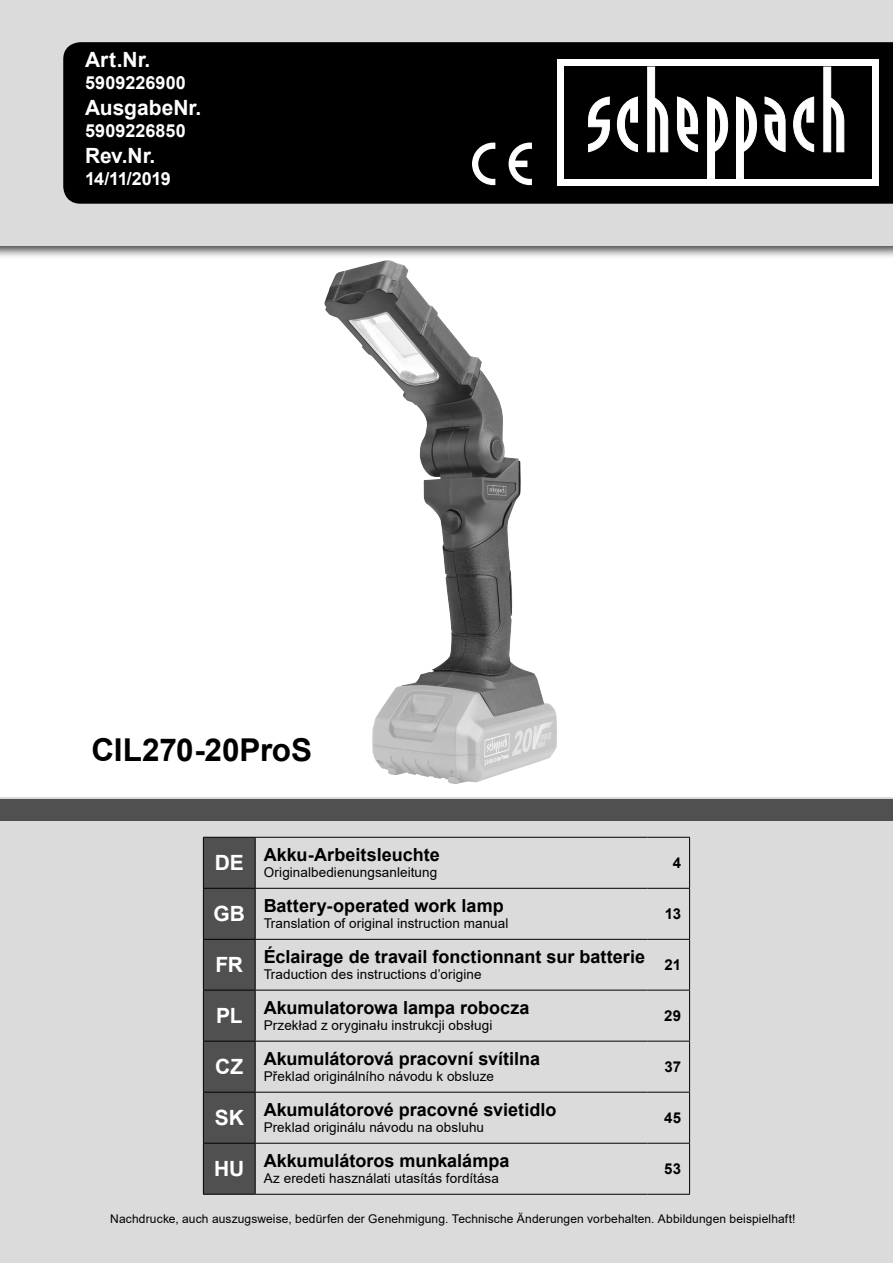
<style>
.page{position:relative;width:893px;height:1263px;background:#fff}
.page>*{position:absolute;margin:0;border:0;box-sizing:border-box;transform-origin:0 0}
.t1{font:700 31.5px "Arial";letter-spacing:-.005em;color:#000}
.t2{font:700 21px "Arial";color:#fff}
.t3{font:700 18px "Arial";color:#000}
.t4{font:700 18px "Arial";letter-spacing:.005em;color:#fff}
.t5{font:700 15px "Arial";letter-spacing:.005em;color:#000}
.t6{font:13.5px "Arial";letter-spacing:.005em;color:#000}
.t7{font:12px "Arial";letter-spacing:.01em;color:#000}
</style>
<div class="page">
<div style="left:0;top:0;width:893px;height:260px;background:#000;opacity:.75"></div>
<div style="left:0;top:0;width:893px;height:246px;background:#dbdbdb"></div>
<div style="left:63px;top:42px;width:830px;height:162px;background:#000"></div>
<div style="left:0;top:797px;width:893px;height:466px;background:#dbdbdb"></div>
<div style="left:0;top:799px;width:893px;height:21px;background:#505050"></div>
<svg style="left:472px;top:143px;width:23px;height:42px"></svg>
<svg style="left:509px;top:143px;width:23px;height:42px"></svg>
<div style="left:557px;top:60px;width:322px;height:126px;background:#fff"></div>
<div style="left:564px;top:67px;width:308px;height:112px;background:#000"></div>
<svg style="left:588px;top:97px;width:22px;height:55px"></svg>
<svg style="left:617px;top:96px;width:21px;height:56px"></svg>
<svg style="left:647px;top:67px;width:21px;height:85px"></svg>
<svg style="left:677px;top:96px;width:21px;height:56px"></svg>
<svg style="left:765px;top:96px;width:21px;height:56px"></svg>
<svg style="left:793px;top:96px;width:21px;height:56px"></svg>
<svg style="left:707px;top:96px;width:21px;height:83px"></svg>
<svg style="left:736px;top:96px;width:21px;height:83px"></svg>
<svg style="left:823px;top:67px;width:21px;height:85px"></svg>
<div style="left:204px;top:838px;width:51px;height:356px;background:#505050"></div>
<hr style="left:203px;top:837px;width:52px;height:1px;background:#000">
<hr style="left:203px;top:838px;width:1px;height:50px;background:#000">
<hr style="left:255px;top:837px;width:392px;height:1px;background:#000">
<hr style="left:255px;top:838px;width:1px;height:50px;background:#000">
<hr style="left:647px;top:837px;width:43px;height:1px;background:#000">
<hr style="left:689px;top:838px;width:1px;height:50px;background:#000">
<hr style="left:203px;top:888px;width:52px;height:1px;background:#000">
<hr style="left:203px;top:889px;width:1px;height:50px;background:#000">
<hr style="left:255px;top:888px;width:392px;height:1px;background:#000">
<hr style="left:255px;top:889px;width:1px;height:50px;background:#000">
<hr style="left:647px;top:888px;width:43px;height:1px;background:#000">
<hr style="left:689px;top:889px;width:1px;height:50px;background:#000">
<hr style="left:203px;top:939px;width:52px;height:1px;background:#000">
<hr style="left:203px;top:940px;width:1px;height:50px;background:#000">
<hr style="left:255px;top:939px;width:392px;height:1px;background:#000">
<hr style="left:255px;top:940px;width:1px;height:50px;background:#000">
<hr style="left:647px;top:939px;width:43px;height:1px;background:#000">
<hr style="left:689px;top:940px;width:1px;height:50px;background:#000">
<hr style="left:203px;top:990px;width:52px;height:1px;background:#000">
<hr style="left:203px;top:990px;width:1px;height:51px;background:#000">
<hr style="left:255px;top:990px;width:392px;height:1px;background:#000">
<hr style="left:255px;top:990px;width:1px;height:51px;background:#000">
<hr style="left:647px;top:990px;width:43px;height:1px;background:#000">
<hr style="left:689px;top:990px;width:1px;height:51px;background:#000">
<hr style="left:203px;top:1041px;width:52px;height:1px;background:#000">
<hr style="left:203px;top:1041px;width:1px;height:51px;background:#000">
<hr style="left:255px;top:1041px;width:392px;height:1px;background:#000">
<hr style="left:255px;top:1041px;width:1px;height:51px;background:#000">
<hr style="left:647px;top:1041px;width:43px;height:1px;background:#000">
<hr style="left:689px;top:1041px;width:1px;height:51px;background:#000">
<hr style="left:203px;top:1092px;width:52px;height:1px;background:#000">
<hr style="left:203px;top:1092px;width:1px;height:51px;background:#000">
<hr style="left:255px;top:1092px;width:392px;height:1px;background:#000">
<hr style="left:255px;top:1092px;width:1px;height:51px;background:#000">
<hr style="left:647px;top:1092px;width:43px;height:1px;background:#000">
<hr style="left:689px;top:1092px;width:1px;height:51px;background:#000">
<hr style="left:203px;top:1143px;width:52px;height:1px;background:#000">
<hr style="left:203px;top:1143px;width:1px;height:51px;background:#000">
<hr style="left:255px;top:1143px;width:392px;height:1px;background:#000">
<hr style="left:255px;top:1143px;width:1px;height:51px;background:#000">
<hr style="left:647px;top:1143px;width:43px;height:1px;background:#000">
<hr style="left:689px;top:1143px;width:1px;height:51px;background:#000">
<hr style="left:203px;top:1194px;width:52px;height:1px;background:#000">
<hr style="left:255px;top:1194px;width:392px;height:1px;background:#000">
<hr style="left:647px;top:1194px;width:43px;height:1px;background:#000">
<img style="left:324px;top:260px;width:233px;height:524px">
<p class="t2" style="left:85px;top:44px;width:67px">Art.Nr.</p>
<p class="t4" style="left:85px;top:70px;width:102px">5909226900</p>
<p class="t2" style="left:85px;top:92px;width:118px">AusgabeNr.</p>
<p class="t4" style="left:85px;top:118px;width:102px">5909226850</p>
<p class="t2" style="left:85px;top:140px;width:72px">Rev.Nr.</p>
<p class="t4" style="left:85px;top:166px;width:87px">14/11/2019</p>
<p class="t1" style="left:91px;top:727px;width:222px">CIL270-20ProS</p>
<p class="t2" style="left:215px;top:848px;width:31px">DE</p>
<p class="t3" style="left:264px;top:842px;width:178px">Akku-Arbeitsleuchte</p>
<p class="t6" style="left:264px;top:863px;width:175px">Originalbedienungsanleitung</p>
<p class="t2" style="left:214px;top:899px;width:33px">GB</p>
<p class="t3" style="left:264px;top:893px;width:242px">Battery-operated work lamp</p>
<p class="t6" style="left:264px;top:914px;width:246px">Translation of original instruction manual</p>
<p class="t2" style="left:215px;top:950px;width:29px">FR</p>
<p class="t3" style="left:264px;top:944px;width:383px">Éclairage de travail fonctionnant sur batterie</p>
<p class="t6" style="left:264px;top:965px;width:219px">Traduction des instructions d’origine</p>
<p class="t2" style="left:216px;top:1001px;width:28px">PL</p>
<p class="t3" style="left:264px;top:995px;width:267px">Akumulatorowa lampa robocza</p>
<p class="t6" style="left:264px;top:1016px;width:230px">Przekład z oryginału instrukcji obsługi</p>
<p class="t2" style="left:215px;top:1052px;width:29px">CZ</p>
<p class="t3" style="left:264px;top:1046px;width:278px">Akumulátorová pracovní svítilna</p>
<p class="t6" style="left:264px;top:1067px;width:232px">Překlad originálního návodu k obsluze</p>
<p class="t2" style="left:215px;top:1103px;width:31px">SK</p>
<p class="t3" style="left:264px;top:1097px;width:294px">Akumulátorové pracovné svietidlo</p>
<p class="t6" style="left:264px;top:1118px;width:222px">Preklad originálu návodu na obsluhu</p>
<p class="t2" style="left:214px;top:1154px;width:32px">HU</p>
<p class="t3" style="left:264px;top:1148px;width:247px">Akkumulátoros munkalámpa</p>
<p class="t6" style="left:264px;top:1169px;width:237px">Az eredeti használati utasítás fordítása</p>
<p class="t5" style="left:673px;top:852px;width:10px">4</p>
<p class="t5" style="left:665px;top:903px;width:18px">13</p>
<p class="t5" style="left:665px;top:954px;width:18px">21</p>
<p class="t5" style="left:664px;top:1005px;width:18px">29</p>
<p class="t5" style="left:664px;top:1056px;width:18px">37</p>
<p class="t5" style="left:664px;top:1107px;width:18px">45</p>
<p class="t5" style="left:664px;top:1158px;width:18px">53</p>
<p class="t7" style="left:110px;top:1211px;width:687px">Nachdrucke, auch auszugsweise, bedürfen der Genehmigung. Technische Änderungen vorbehalten. Abbildungen beispielhaft!</p>
</div>
